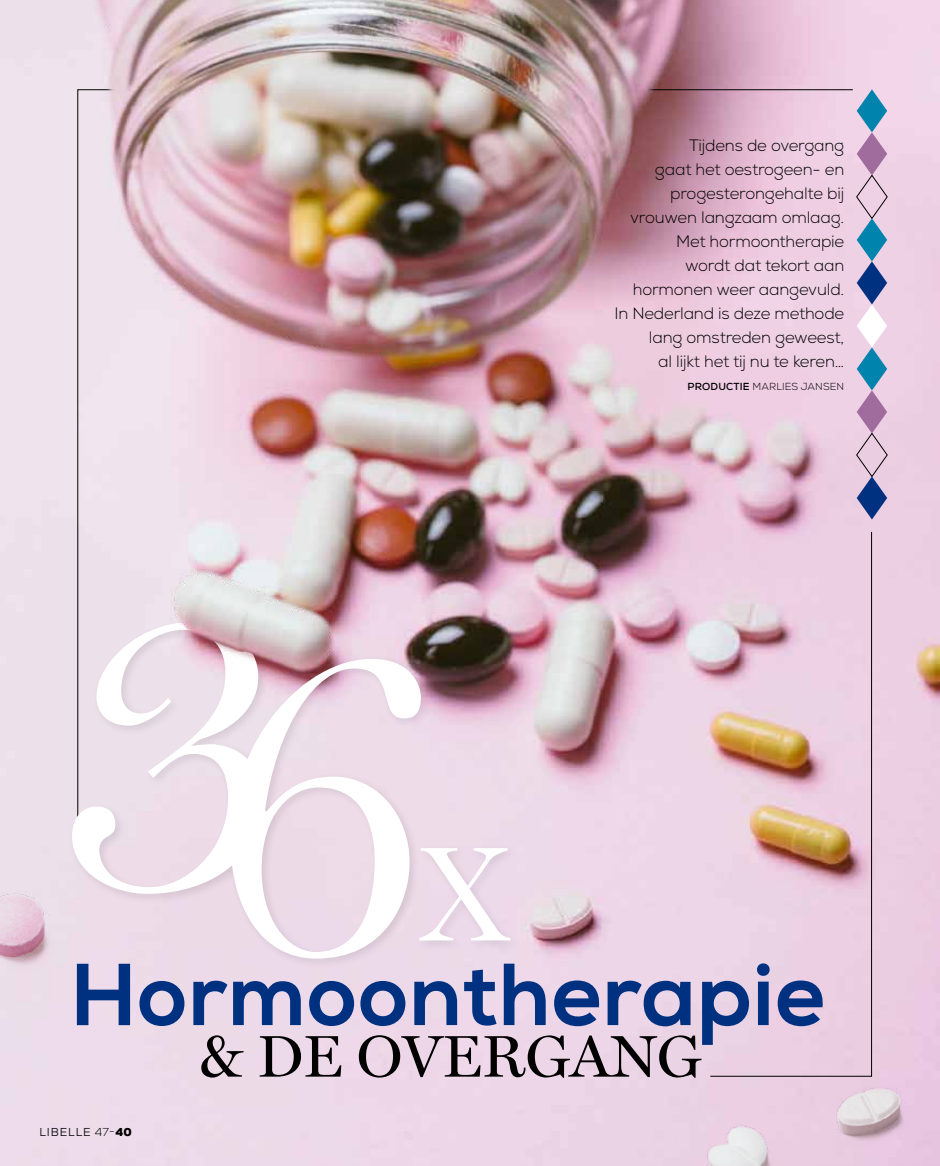
<style>
.page{position:relative;width:940px;height:1166px;background:#fff}
.page>*{position:absolute;margin:0;border:0;box-sizing:border-box;transform-origin:0 0}
.t1{font:300 420.15px "Miller Display";color:#fff}
.t2{font:800 87.6px "Nexa";color:#003181}
.t3{font:59.1px "Miller Display";color:#000}
.t4{font:300 16.5px/24px "Nexa";letter-spacing:-.01em;color:#000;text-align:right}
.t5{font:11.55px "Nexa";letter-spacing:.08em;color:#000}
.t6{font:300 10.2px "Nexa";letter-spacing:.015em;color:#000}
.s1{font-size:204.6px}
.s2{font-weight:700}
.s3{font-weight:300}
.s4{font-weight:900}
</style>
<div class="page">
<img style="left:0;top:0;width:940px;height:1165px">
<svg style="left:521px;top:704px;width:188px;height:128px;background:#e2c7d7"></svg>
<svg style="left:709px;top:704px;width:163px;height:372px;background:#e3c4ca"></svg>
<img style="left:821px;top:1053px;width:104px;height:112px">
<img style="left:674px;top:1085px;width:120px;height:80px">
<img style="left:0;top:875px;width:70px;height:104px">
<div style="left:67px;top:617px;width:454px;height:352px;background:#000;opacity:.1"></div>
<img style="left:26px;top:0;width:875px;height:704px">
<h1 class="t1" style="left:59px;top:532px;width:453px">36<span class="s1">x</span></h1>
<p class="t4" style="left:614px;top:134px;width:231px">Tijdens de overgang<br>gaat het oestrogeen- en progesterongehalte bij vrouwen langzaam omlaag.<br>Met hormoontherapie<br>wordt dat tekort aan hormonen weer aangevuld.<br>In Nederland is deze methode lang omstreden geweest,<br>al lijkt het tij nu te keren…</p>
<p class="t6" style="left:687px;top:381px;width:158px"><span class="s2">PRODUCTIE</span> MARLIES JANSEN</p>
<h2 class="t2" style="left:70px;top:940px;width:757px">Hormoontherapie</h2>
<h3 class="t3" style="left:199px;top:1022px;width:503px">&amp; DE OVERGANG</h3>
<p class="t5" style="left:39px;top:1123px;width:94px">LIBELLE <span class="s3">47-</span><span class="s4">40</span></p>
</div>
